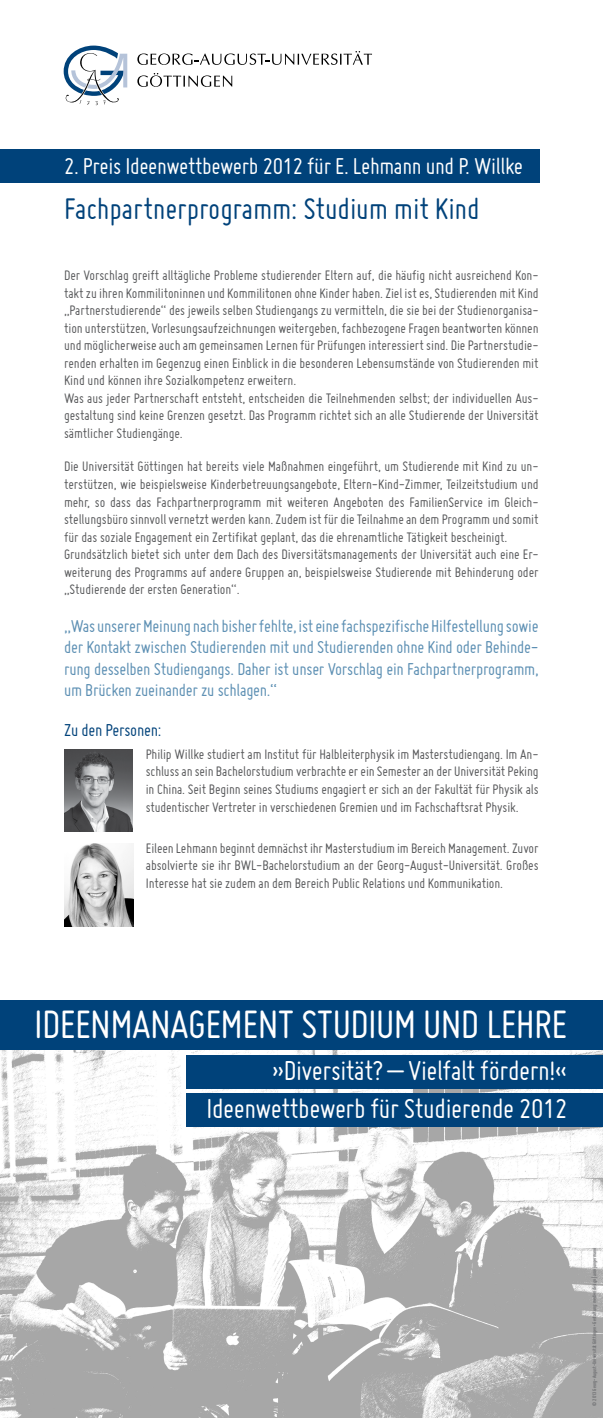
<style>
.page{position:relative;width:603px;height:1418px;background:#fff}
.page>*{position:absolute;margin:0;border:0;box-sizing:border-box;transform-origin:0 0}
.t1{font:43.12px "Miso";letter-spacing:-.015em;color:#fff}
.t2{font:32.5px "Miso";letter-spacing:-.005em;color:#00427a}
.t3{font:29.85px/38.2px "Miso";letter-spacing:-.015em;color:#fff;text-align:right}
.t4{font:25px "Miso";letter-spacing:-.015em;color:#fff}
.t5{font:18.75px/21.5px "Miso";letter-spacing:-.015em;color:#5c8fb3;text-align:justify}
.t6{font:18.75px "Miso";letter-spacing:-.015em;color:#00427a}
.t7{font:15px/17.5px "Miso";letter-spacing:-.005em;color:#58595b}
.t8{font:700 5.5px "Miso";letter-spacing:-.005em;color:#6d6e71}
</style>
<div class="page">
<img style="left:64px;top:749px;width:69px;height:82px">
<img style="left:64px;top:843px;width:69px;height:83px">
<div style="left:0;top:149px;width:539px;height:34px;background:#00427a"></div>
<svg style="left:64px;top:46px;width:63px;height:59px"></svg>
<svg style="left:137px;top:51px;width:235px;height:14px"></svg>
<svg style="left:137px;top:73px;width:95px;height:14px"></svg>
<img style="left:0;top:1049px;width:602px;height:368px">
<div style="left:186px;top:1054px;width:416px;height:34px;background:#00427a"></div>
<div style="left:0;top:1000px;width:602px;height:49px;background:#00427a"></div>
<div style="left:186px;top:1092px;width:416px;height:34px;background:#00427a"></div>
<p class="t4" style="left:64px;top:152px;width:460px">2. Preis Ideenwettbewerb 2012 für E. Lehmann und P. Willke</p>
<p class="t2" style="left:64px;top:191px;width:417px">Fachpartnerprogramm: Studium mit Kind</p>
<p class="t7" style="left:64px;top:266px;width:476px">Der Vorschlag greift alltägliche Probleme studierender Eltern auf, die häufig nicht ausreichend Kon&shy;takt zu ihren Kommilitoninnen und Kommilitonen ohne Kinder haben. Ziel ist es, Studierenden mit Kind „Partnerstudierende“ des jeweils selben Studiengangs zu vermitteln, die sie bei der Studienorganisa&shy;tion unterstützen, Vorlesungsaufzeichnungen weitergeben, fachbezogene Fragen beantworten können und möglicherweise auch am gemeinsamen Lernen für Prüfungen interessiert sind. Die Partnerstudie&shy;renden erhalten im Gegenzug einen Einblick in die besonderen Lebensumstände von Studierenden mit Kind und können ihre Sozialkompetenz erweitern.<br>Was aus jeder Partnerschaft entsteht, entscheiden die Teilnehmenden selbst; der individuellen Aus&shy;gestaltung sind keine Grenzen gesetzt. Das Programm richtet sich an alle Studierende der Universität sämtlicher Studiengänge.</p>
<p class="t7" style="left:64px;top:457px;width:476px">Die Universität Göttingen hat bereits viele Maßnahmen eingeführt, um Studierende mit Kind zu un&shy;terstützen, wie beispielsweise Kinderbetreuungsangebote, Eltern-Kind-Zimmer, Teilzeitstudium und mehr, so dass das Fachpartnerprogramm mit weiteren Angeboten des FamilienService im Gleich&shy;stellungsbüro sinnvoll vernetzt werden kann. Zudem ist für die Teilnahme an dem Programm und somit für das soziale Engagement ein Zertifikat geplant, das die ehrenamtliche Tätigkeit bescheinigt.<br>Grundsätzlich bietet sich unter dem Dach des Diversitätsmanagements der Universität auch eine Er&shy;weiterung des Programms auf andere Gruppen an, beispielsweise Studierende mit Behinderung oder „Studierende der ersten Generation“.</p>
<p class="t5" style="left:64px;top:614px;width:476px">„Was unserer Meinung nach bisher fehlte, ist eine fachspezifische Hilfestellung sowie der Kontakt zwischen Studierenden mit und Studierenden ohne Kind oder Behinde&shy;rung desselben Studiengangs. Daher ist unser Vorschlag ein Fachpartnerprogramm, um Brücken zueinander zu schlagen.“</p>
<p class="t6" style="left:64px;top:719px;width:99px">Zu den Personen:</p>
<p class="t7" style="left:146px;top:744px;width:394px;line-height:17.7px;text-align:justify">Philip Willke studiert am Institut für Halbleiterphysik im Masterstudiengang. Im An&shy;schluss an sein Bachelorstudium verbrachte er ein Semester an der Universität Peking in China. Seit Beginn seines Studiums engagiert er sich an der Fakultät für Physik als studentischer Vertreter in verschiedenen Gremien und im Fachschaftsrat Physik.</p>
<p class="t7" style="left:146px;top:839px;width:394px;text-align:justify">Eileen Lehmann beginnt demnächst ihr Masterstudium im Bereich Management. Zuvor absolvierte sie ihr BWL-Bachelorstudium an der Georg-August-Universität. Großes Interesse hat sie zudem an dem Bereich Public Relations und Kommunikation.</p>
<p class="t1" style="left:34px;top:1000px;width:534px">IDEENMANAGEMENT STUDIUM UND LEHRE</p>
<p class="t3" style="left:206px;top:1051px;width:362px">»Diversität? – Vielfalt fördern!«<br>Ideenwettbewerb für Studierende 2012</p>
<p class="t8" style="left:591px;top:1405px;width:159px;rotate:-90deg">© 2013 Georg-August-Universität Göttingen • Gestaltung: mediendesign | aronjungermann</p>
</div>
